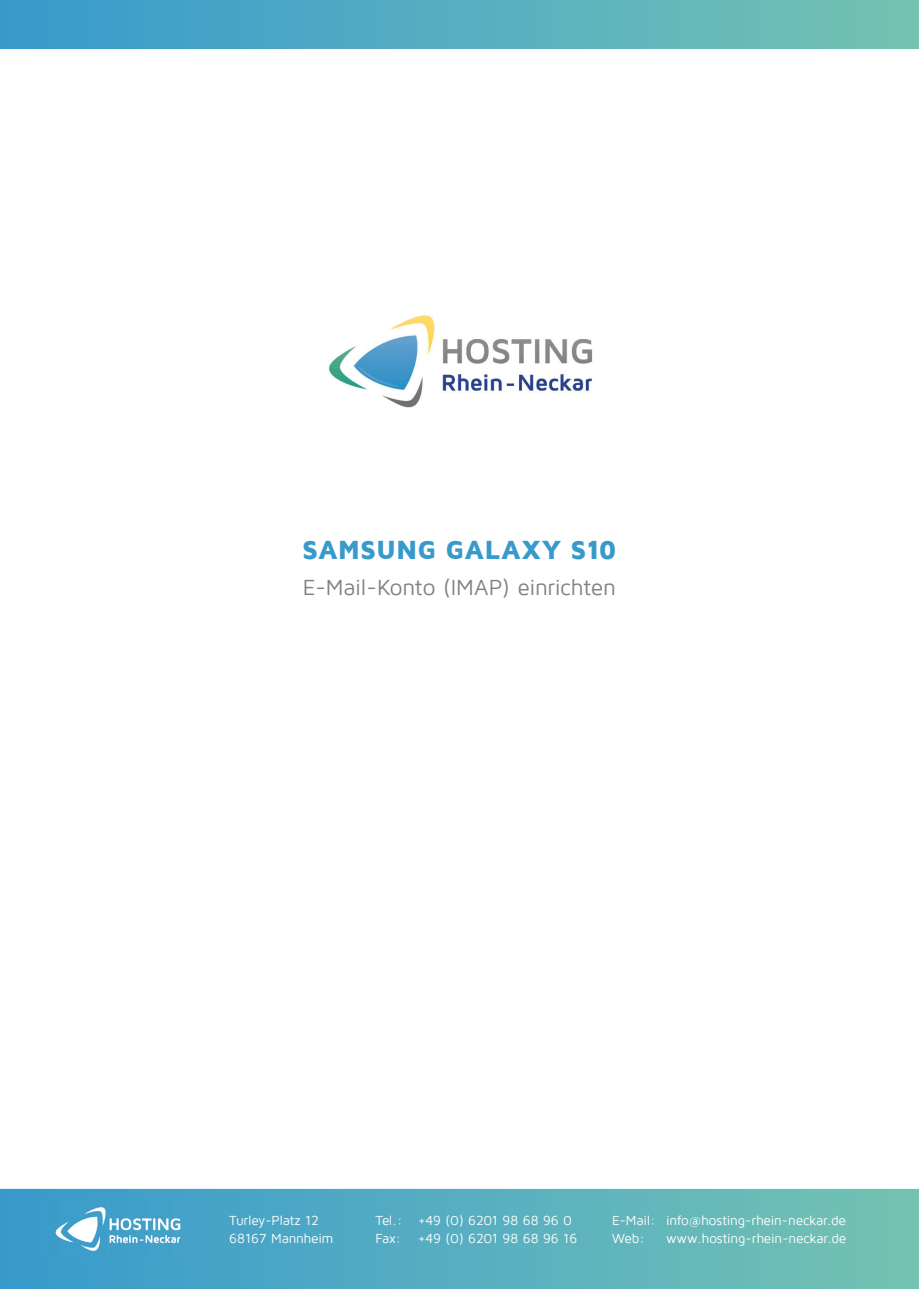
<style>
.page{position:relative;width:919px;height:1289px;background:#fff}
.page>*{position:absolute;margin:0;border:0;box-sizing:border-box;transform-origin:0 0}
.t1{font:900 27px "Maven Pro";letter-spacing:-.005em;color:#389acb}
.t2{font:22.5px "Maven Pro";letter-spacing:-.01em;color:#818182}
.t3{font:13.5px/18px "Maven Pro";letter-spacing:-.015em;color:#fff}
</style>
<div class="page">
<div style="left:0;top:0;width:918px;height:48px;background:linear-gradient(to right,#399acd,#74c3b3)"></div>
<svg style="left:0;top:1188px;width:918px;height:100px;background:#5ab0bf"></svg>
<img style="left:47px;top:1201px;width:142px;height:55px">
<img style="left:329px;top:315px;width:264px;height:93px">
<h1 class="t1" style="left:302px;top:535px;width:316px">SAMSUNG GALAXY S10</h1>
<h2 class="t2" style="left:303px;top:575px;width:315px">E-Mail-Konto (IMAP) einrichten</h2>
<p class="t3" style="left:229px;top:1211px;width:106px">Turley-Platz 12<br>68167 Mannheim</p>
<p class="t3" style="left:375px;top:1211px;width:203px">Tel.: +49 (0) 6201 98 68 96 0<br>Fax: +49 (0) 6201 98 68 96 16</p>
<p class="t3" style="left:612px;top:1211px;width:235px">E-Mail: info@hosting-rhein-neckar.de<br>Web:</p>
<p class="t3" style="left:666px;top:1229px;width:182px">www.hosting-rhein-neckar.de</p>
</div>
